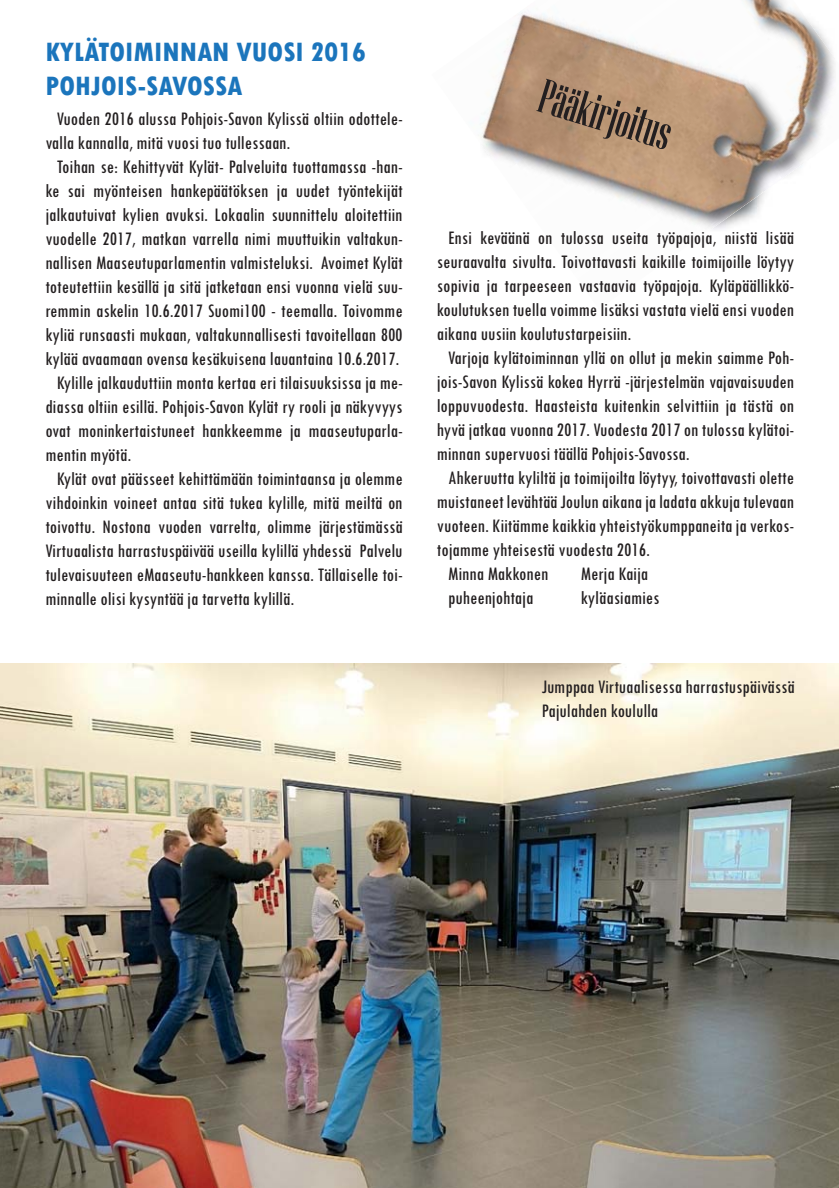
<style>
.page{position:relative;width:839px;height:1188px;background:#fff}
.page>*{position:absolute;margin:0;border:0;box-sizing:border-box;transform-origin:0 0}
.t1{font:48px "Niagara Solid";color:#231f20}
.t2{font:800 condensed 28px/33.6px "Tw Cen";color:#1b75bc}
.t3{font:condensed 20px/24px "Tw Cen";color:#231f20}
</style>
<div class="page">
<img style="left:481px;top:0;width:354px;height:230px">
<img style="left:0;top:664px;width:838px;height:524px">
<h2 class="t2" style="left:45px;top:35px;width:322px">KYLÄTOIMINNAN VUOSI 2016<br>POHJOIS-SAVOSSA</h2>
<p class="t3" style="left:57px;top:106px;width:347px">Vuoden 2016 alussa Pohjois-Savon Kylissä oltiin odottele-</p>
<p class="t3" style="left:45px;top:130px;width:246px">valla kannalla, mitä vuosi tuo tullessaan.</p>
<p class="t3" style="left:57px;top:154px;width:347px">Toihan se: Kehittyvät Kylät- Palveluita tuottamassa -han-</p>
<p class="t3" style="left:45px;top:178px;width:359px">ke sai myönteisen hankepäätöksen ja uudet työntekijät</p>
<p class="t3" style="left:45px;top:202px;width:359px">jalkautuivat kylien avuksi. Lokaalin suunnittelu aloitettiin</p>
<p class="t3" style="left:45px;top:226px;width:359px">vuodelle 2017, matkan varrella nimi muuttuikin valtakun-</p>
<p class="t3" style="left:45px;top:250px;width:359px">nallisen Maaseutuparlamentin valmisteluksi. Avoimet Kylät</p>
<p class="t3" style="left:45px;top:274px;width:359px">toteutettiin kesällä ja sitä jatketaan ensi vuonna vielä suu-</p>
<p class="t3" style="left:45px;top:298px;width:359px">remmin askelin 10.6.2017 Suomi100 - teemalla. Toivomme</p>
<p class="t3" style="left:45px;top:322px;width:359px">kyliä runsaasti mukaan, valtakunnallisesti tavoitellaan 800</p>
<p class="t3" style="left:45px;top:346px;width:355px">kylää avaamaan ovensa kesäkuisena lauantaina 10.6.2017.</p>
<p class="t3" style="left:57px;top:370px;width:347px">Kylille jalkauduttiin monta kertaa eri tilaisuuksissa ja me-</p>
<p class="t3" style="left:45px;top:394px;width:359px">diassa oltiin esillä. Pohjois-Savon Kylät ry rooli ja näkyvyys</p>
<p class="t3" style="left:45px;top:418px;width:359px">ovat moninkertaistuneet hankkeemme ja maaseutuparla-</p>
<p class="t3" style="left:45px;top:442px;width:87px">mentin myötä.</p>
<p class="t3" style="left:57px;top:466px;width:347px">Kylät ovat päässeet kehittämään toimintaansa ja olemme</p>
<p class="t3" style="left:45px;top:490px;width:359px">vihdoinkin voineet antaa sitä tukea kylille, mitä meiltä on</p>
<p class="t3" style="left:45px;top:514px;width:359px">toivottu. Nostona vuoden varrelta, olimme järjestämässä</p>
<p class="t3" style="left:45px;top:538px;width:359px">Virtuaalista harrastuspäivää useilla kylillä yhdessä Palvelu</p>
<p class="t3" style="left:45px;top:562px;width:359px">tulevaisuuteen eMaaseutu-hankkeen kanssa. Tällaiselle toi-</p>
<p class="t3" style="left:45px;top:586px;width:250px">minnalle olisi kysyntää ja tarvetta kylillä.</p>
<h1 class="t1" style="left:548px;top:68px;width:137px;rotate:17deg">Pääkirjoitus</h1>
<p class="t3" style="left:448px;top:225px;width:347px">Ensi keväänä on tulossa useita työpajoja, niistä lisää</p>
<p class="t3" style="left:436px;top:249px;width:359px">seuraavalta sivulta. Toivottavasti kaikille toimijoille löytyy</p>
<p class="t3" style="left:436px;top:273px;width:359px">sopivia ja tarpeeseen vastaavia työpajoja. Kyläpäällikkö-</p>
<p class="t3" style="left:436px;top:297px;width:359px">koulutuksen tuella voimme lisäksi vastata vielä ensi vuoden</p>
<p class="t3" style="left:436px;top:321px;width:196px">aikana uusiin koulutustarpeisiin.</p>
<p class="t3" style="left:448px;top:345px;width:347px">Varjoja kylätoiminnan yllä on ollut ja mekin saimme Poh-</p>
<p class="t3" style="left:436px;top:369px;width:359px">jois-Savon Kylissä kokea Hyrrä -järjestelmän vajavaisuuden</p>
<p class="t3" style="left:436px;top:393px;width:359px">loppuvuodesta. Haasteista kuitenkin selvittiin ja tästä on</p>
<p class="t3" style="left:436px;top:417px;width:358px">hyvä jatkaa vuonna 2017. Vuodesta 2017 on tulossa kylätoi-</p>
<p class="t3" style="left:436px;top:441px;width:254px">minnan supervuosi täällä Pohjois-Savossa.</p>
<p class="t3" style="left:448px;top:465px;width:347px">Ahkeruutta kyliltä ja toimijoilta löytyy, toivottavasti olette</p>
<p class="t3" style="left:436px;top:489px;width:358px">muistaneet levähtää Joulun aikana ja ladata akkuja tulevaan</p>
<p class="t3" style="left:436px;top:513px;width:359px">vuoteen. Kiitämme kaikkia yhteistyökumppaneita ja verkos-</p>
<p class="t3" style="left:436px;top:537px;width:214px">tojamme yhteisestä vuodesta 2016.</p>
<p class="t3" style="left:448px;top:561px;width:102px">Minna Makkonen</p>
<p class="t3" style="left:580px;top:561px;width:69px">Merja Kaija</p>
<p class="t3" style="left:448px;top:585px;width:87px">puheenjohtaja</p>
<p class="t3" style="left:580px;top:585px;width:80px">kyläasiamies</p>
<p class="t3" style="left:541px;top:674px;width:254px">Jumppaa Virtuaalisessa harrastuspäivässä<br>Pajulahden koululla</p>
</div>
